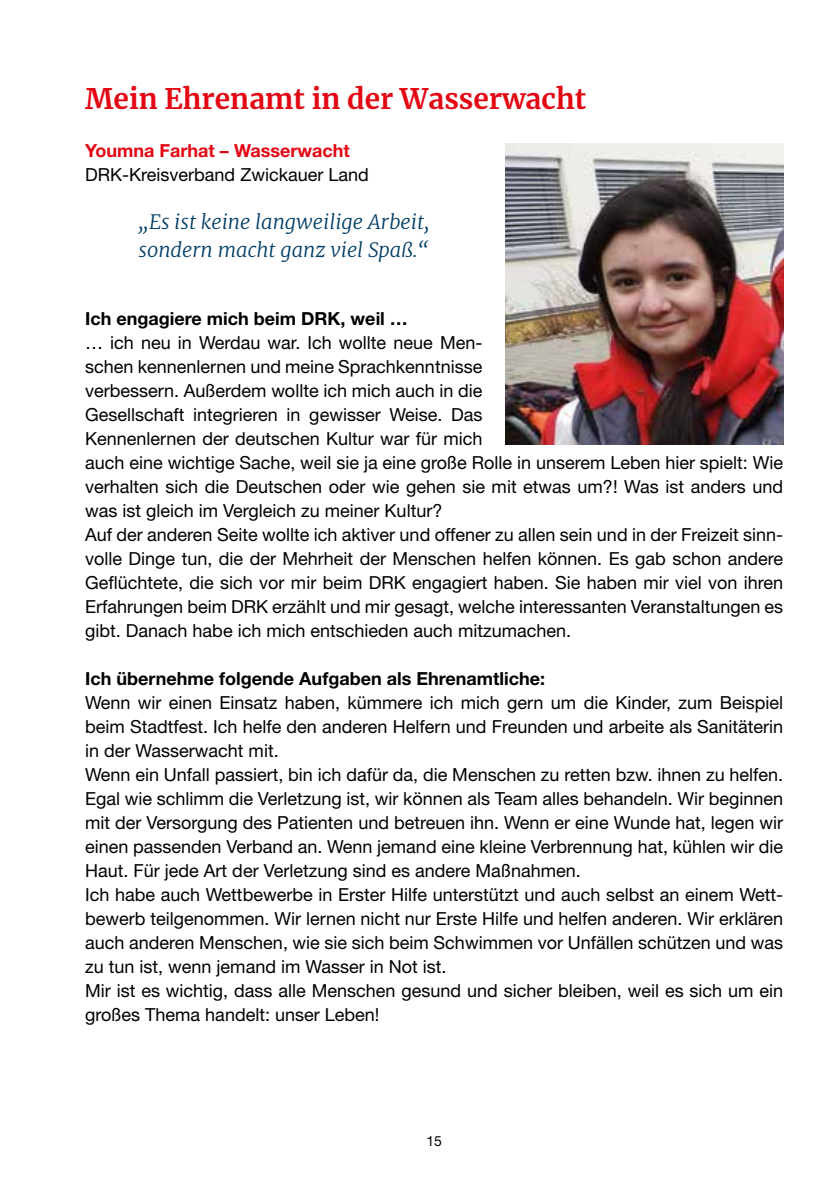
<style>
.page{position:relative;width:840px;height:1191px;background:#fff}
.page>*{position:absolute;margin:0;border:0;box-sizing:border-box;transform-origin:0 0}
.t1{font:700 28px "Merriweather";color:#e30613}
.t2{font:italic 300 20px/28px "Merriweather";color:#003e66}
.t3{font:18px/24px "Helvetica Neue LT Pro";color:#000}
.t4{font:700 18px "Helvetica Neue LT Pro";color:#000}
.t5{font:700 18px "Helvetica Neue LT Pro";color:#e30613}
.t6{font:14px "Helvetica Neue LT Pro";color:#000}
</style>
<div class="page">
<img style="left:505px;top:143px;width:277px;height:301px">
<h1 class="t1" style="left:85px;top:79px;width:502px">Mein Ehrenamt in der Wasserwacht</h1>
<p class="t5" style="left:85px;top:140px;width:266px">Youmna Farhat – Wasserwacht</p>
<p class="t3" style="left:85px;top:162px;width:285px">DRK-Kreisverband Zwickauer Land</p>
<p class="t2" style="left:138px;top:207px;width:293px">„Es ist keine langweilige Arbeit, sondern macht ganz viel Spaß.“</p>
<p class="t4" style="left:85px;top:308px;width:324px">Ich engagiere mich beim DRK, weil …</p>
<p class="t3" style="left:85px;top:330px;width:699px">… ich neu in Werdau war. Ich wollte neue Men-<br>schen kennenlernen und meine Sprachkenntnisse<br>verbessern. Außerdem wollte ich mich auch in die<br>Gesellschaft integrieren in gewisser Weise. Das<br>Kennenlernen der deutschen Kultur war für mich<br>auch eine wichtige Sache, weil sie ja eine große Rolle in unserem Leben hier spielt: Wie verhalten sich die Deutschen oder wie gehen sie mit etwas um?! Was ist anders und was ist gleich im Vergleich zu meiner Kultur?<br>Auf der anderen Seite wollte ich aktiver und offener zu allen sein und in der Freizeit sinn&shy;volle Dinge tun, die der Mehrheit der Menschen helfen können. Es gab schon andere Geflüchtete, die sich vor mir beim DRK engagiert haben. Sie haben mir viel von ihren Erfahrungen beim DRK erzählt und mir gesagt, welche interessanten Veranstaltungen es gibt. Danach habe ich mich entschieden auch mitzumachen.</p>
<p class="t4" style="left:85px;top:667px;width:461px">Ich übernehme folgende Aufgaben als Ehrenamtliche:</p>
<p class="t3" style="left:85px;top:690px;width:699px">Wenn wir einen Einsatz haben, kümmere ich mich gern um die Kinder, zum Beispiel beim Stadtfest. Ich helfe den anderen Helfern und Freunden und arbeite als Sanitäterin in der Wasserwacht mit.<br>Wenn ein Unfall passiert, bin ich dafür da, die Menschen zu retten bzw. ihnen zu helfen.<br>Egal wie schlimm die Verletzung ist, wir können als Team alles behandeln. Wir beginnen mit der Versorgung des Patienten und betreuen ihn. Wenn er eine Wunde hat, legen wir einen passenden Verband an. Wenn jemand eine kleine Verbrennung hat, kühlen wir die Haut. Für jede Art der Verletzung sind es andere Maßnahmen.<br>Ich habe auch Wettbewerbe in Erster Hilfe unterstützt und auch selbst an einem Wett&shy;bewerb teilgenommen. Wir lernen nicht nur Erste Hilfe und helfen anderen. Wir erklären auch anderen Menschen, wie sie sich beim Schwimmen vor Unfällen schützen und was zu tun ist, wenn jemand im Wasser in Not ist.<br>Mir ist es wichtig, dass alle Menschen gesund und sicher bleiben, weil es sich um ein großes Thema handelt: unser Leben!</p>
<p class="t6" style="left:426px;top:1132px;width:17px">15</p>
</div>
